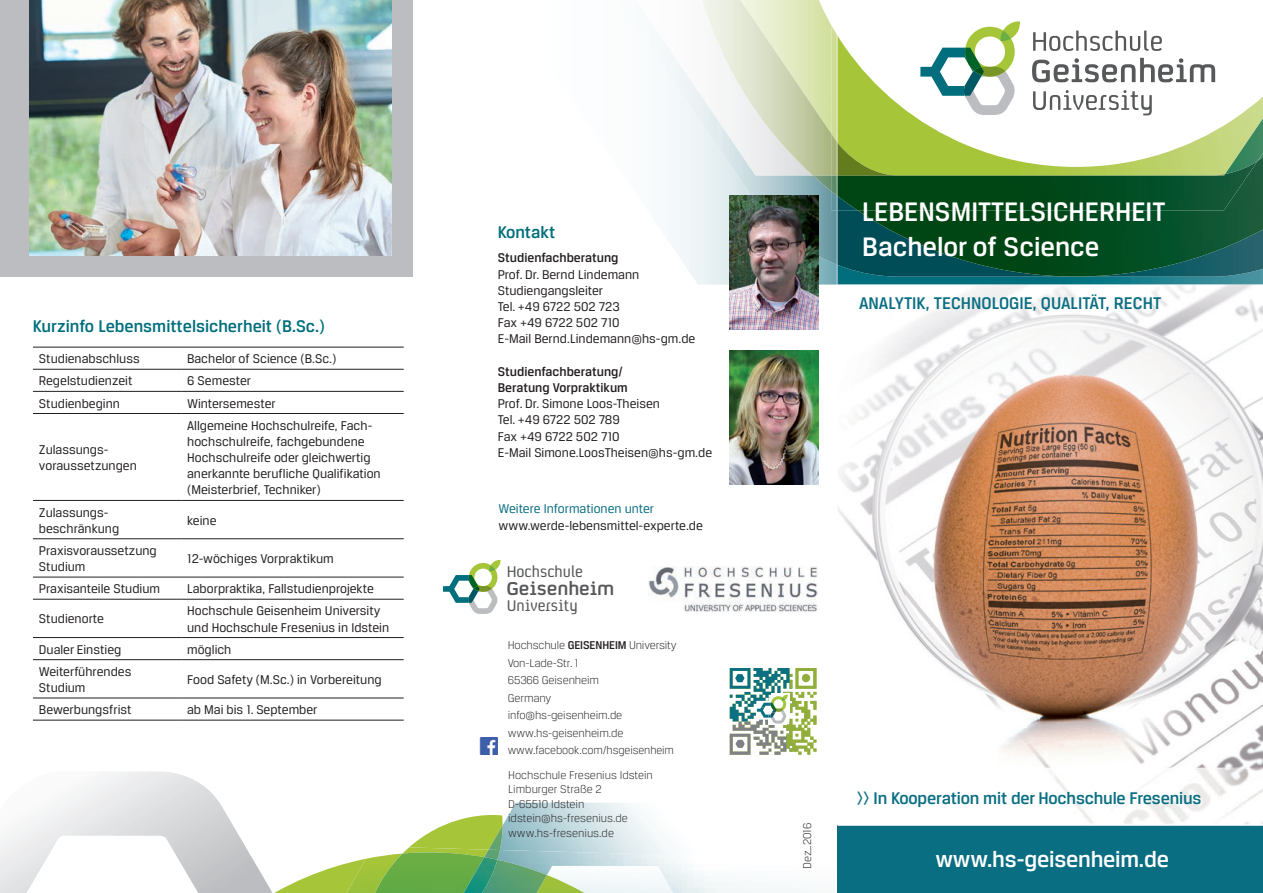
<style>
.page{position:relative;width:1263px;height:893px;background:#fff}
.page>*{position:absolute;margin:0;border:0;box-sizing:border-box;transform-origin:0 0}
.t1{font:500 28.5px/34.2px "Breuer Text";color:#fff}
.t2{font:500 24px "Breuer Text";letter-spacing:-.01em;color:#fff}
.t3{font:700 18.3px "Beeston";color:#57585a}
.t4{font:500 18px "Breuer Text";letter-spacing:-.01em;color:#0a6e82}
.t5{font:500 18px "Breuer Text";color:#006e7c}
.t6{font:15.15px "Beeston";color:#57585a}
.t7{font:13.5px/16.2px "Breuer Text";color:#231f20}
.t8{font:500 13.5px/16.2px "Breuer Text";color:#231f20}
.t9{font:13.5px "Breuer Text";color:#0a6e82}
.t10{font:300 12px/17.5px "Breuer Text";letter-spacing:-.01em;color:#231f20}
.s1{font-weight:500}
.s2{color:#127185}
</style>
<div class="page">
<svg style="left:411px;top:803px;width:253px;height:43px"></svg>
<img style="left:489px;top:825px;width:14px;height:21px">
<svg style="left:0;top:771px;width:347px;height:122px"></svg>
<img style="left:409px;top:846px;width:393px;height:47px">
<img style="left:500px;top:850px;width:246px;height:43px">
<img style="left:404px;top:847px;width:85px;height:5px">
<img style="left:484px;top:850px;width:16px;height:10px">
<img style="left:347px;top:857px;width:28px;height:36px">
<img style="left:547px;top:875px;width:37px;height:18px">
<img style="left:497px;top:860px;width:50px;height:33px">
<img style="left:375px;top:852px;width:109px;height:41px">
<img style="left:464px;top:857px;width:33px;height:36px">
<svg style="left:838px;top:36px;width:425px;height:107px"></svg>
<img style="left:1225px;top:118px;width:38px;height:25px">
<svg style="left:920px;top:21px;width:101px;height:94px"></svg>
<svg style="left:1033px;top:31px;width:129px;height:20px"></svg>
<svg style="left:1032px;top:58px;width:183px;height:24px"></svg>
<svg style="left:1033px;top:90px;width:119px;height:25px"></svg>
<img style="left:837px;top:35px;width:1px;height:106px">
<svg style="left:837px;top:143px;width:426px;height:142px;background:#316f45"></svg>
<img style="left:685px;top:265px;width:152px;height:20px">
<img style="left:662px;top:0;width:175px;height:265px">
<img style="left:831px;top:191px;width:6px;height:19px">
<img style="left:813px;top:176px;width:18px;height:15px">
<div style="left:837px;top:825px;width:426px;height:68px;background:#0a6e82"></div>
<svg style="left:443px;top:560px;width:58px;height:54px"></svg>
<svg style="left:730px;top:668px;width:86px;height:87px"></svg>
<div style="left:802px;top:674px;width:8px;height:8px;background:#91ae3d;border-radius:50%"></div>
<img style="left:480px;top:737px;width:18px;height:18px">
<img style="left:837px;top:285px;width:426px;height:541px">
<div style="left:0;top:0;width:412px;height:276px;background:#bcbdc0"></div>
<img style="left:30px;top:0;width:361px;height:255px">
<img style="left:837px;top:767px;width:426px;height:58px">
<hr style="left:33px;top:347px;width:148px;height:1px;background:#231f20">
<hr style="left:181px;top:347px;width:223px;height:1px;background:#231f20">
<hr style="left:33px;top:369px;width:148px;height:1px;background:#231f20">
<hr style="left:181px;top:369px;width:223px;height:1px;background:#231f20">
<hr style="left:33px;top:391px;width:148px;height:1px;background:#231f20">
<hr style="left:181px;top:391px;width:223px;height:1px;background:#231f20">
<hr style="left:33px;top:413px;width:148px;height:1px;background:#231f20">
<hr style="left:181px;top:413px;width:223px;height:1px;background:#231f20">
<hr style="left:33px;top:500px;width:148px;height:1px;background:#231f20">
<hr style="left:181px;top:500px;width:223px;height:1px;background:#231f20">
<hr style="left:33px;top:538px;width:148px;height:1px;background:#231f20">
<hr style="left:181px;top:538px;width:223px;height:1px;background:#231f20">
<hr style="left:33px;top:577px;width:148px;height:1px;background:#231f20">
<hr style="left:181px;top:577px;width:223px;height:1px;background:#231f20">
<hr style="left:33px;top:599px;width:148px;height:1px;background:#231f20">
<hr style="left:181px;top:599px;width:223px;height:1px;background:#231f20">
<hr style="left:33px;top:637px;width:148px;height:1px;background:#231f20">
<hr style="left:181px;top:637px;width:223px;height:1px;background:#231f20">
<hr style="left:33px;top:659px;width:148px;height:1px;background:#231f20">
<hr style="left:181px;top:659px;width:223px;height:1px;background:#231f20">
<hr style="left:33px;top:698px;width:148px;height:1px;background:#231f20">
<hr style="left:181px;top:698px;width:223px;height:1px;background:#231f20">
<hr style="left:33px;top:720px;width:148px;height:1px;background:#231f20">
<hr style="left:181px;top:720px;width:223px;height:1px;background:#231f20">
<img style="left:729px;top:195px;width:89px;height:134px">
<img style="left:729px;top:351px;width:89px;height:134px">
<img style="left:649px;top:567px;width:168px;height:44px">
<h3 class="t5" style="left:33px;top:316px;width:293px">Kurzinfo Lebensmittelsicherheit (B.Sc.)</h3>
<p class="t7" style="left:39px;top:350px;width:102px">Studienabschluss</p>
<p class="t7" style="left:187px;top:350px;width:151px">Bachelor of Science (B.Sc.)</p>
<p class="t7" style="left:39px;top:373px;width:95px">Regelstudienzeit</p>
<p class="t7" style="left:187px;top:373px;width:65px">6 Semester</p>
<p class="t7" style="left:39px;top:395px;width:83px">Studienbeginn</p>
<p class="t7" style="left:187px;top:395px;width:90px">Wintersemester</p>
<p class="t7" style="left:39px;top:441px;width:99px">Zulassungs&shy;voraussetzungen</p>
<p class="t7" style="left:187px;top:417px;width:195px">Allgemeine Hochschulreife, Fach&shy;hochschulreife, fachgebundene Hochschulreife oder gleichwertig anerkannte berufliche Qualifikation (Meisterbrief, Techniker)</p>
<p class="t7" style="left:39px;top:504px;width:82px">Zulassungs&shy;beschränkung</p>
<p class="t7" style="left:187px;top:512px;width:31px">keine</p>
<p class="t7" style="left:39px;top:542px;width:119px">Praxisvoraussetzung<br>Studium</p>
<p class="t7" style="left:187px;top:550px;width:148px">12-wöchiges Vorpraktikum</p>
<p class="t7" style="left:39px;top:580px;width:123px">Praxisanteile Studium</p>
<p class="t7" style="left:187px;top:580px;width:188px">Laborpraktika, Fallstudienprojekte</p>
<p class="t7" style="left:39px;top:611px;width:67px">Studienorte</p>
<p class="t7" style="left:187px;top:603px;width:203px">Hochschule Geisenheim University und Hochschule Fresenius in Idstein</p>
<p class="t7" style="left:39px;top:641px;width:84px">Dualer Einstieg</p>
<p class="t7" style="left:187px;top:641px;width:46px">möglich</p>
<p class="t7" style="left:39px;top:663px;width:94px">Weiterführendes<br>Studium</p>
<p class="t7" style="left:187px;top:671px;width:196px">Food Safety (M.Sc.) in Vorbereitung</p>
<p class="t7" style="left:39px;top:701px;width:94px">Bewerbungsfrist</p>
<p class="t7" style="left:187px;top:701px;width:132px">ab Mai bis 1. September</p>
<h3 class="t5" style="left:498px;top:222px;width:59px">Kontakt</h3>
<p class="t8" style="left:498px;top:250px;width:122px">Studienfachberatung</p>
<p class="t7" style="left:498px;top:266px;width:199px">Prof. Dr. Bernd Lindemann<br>Studiengangsleiter<br>Tel. +49 6722 502 723<br>Fax +49 6722 502 710<br>E-Mail Bernd.Lindemann@hs-gm.de</p>
<p class="t8" style="left:498px;top:363px;width:132px">Studienfachberatung/<br>Beratung Vorpraktikum</p>
<p class="t7" style="left:498px;top:396px;width:216px">Prof. Dr. Simone Loos-Theisen<br>Tel. +49 6722 502 789<br>Fax +49 6722 502 710<br>E-Mail Simone.LoosTheisen@hs-gm.de</p>
<p class="t9" style="left:499px;top:501px;width:157px">Weitere Informationen unter</p>
<p class="t7" style="left:499px;top:517px;width:206px">www.werde-lebensmittel-experte.de</p>
<p class="t6" style="left:507px;top:563px;width:78px">Hochschule</p>
<h3 class="t3" style="left:506px;top:579px;width:110px">Geisenheim</h3>
<p class="t6" style="left:507px;top:598px;width:72px">University</p>
<p class="t10" style="left:508px;top:636px;width:170px">Hochschule <span class="s1">GEISENHEIM</span> University<br>Von-Lade-Str. 1<br>65366 Geisenheim<br>Germany<br>info@hs-geisenheim.de www.hs-geisenheim.de www.facebook.com/hsgeisenheim</p>
<p class="t10" style="left:508px;top:768px;width:146px;line-height:14.4px">Hochschule Fresenius Idstein<br>Limburger Straße 2<br>D-65510 Idstein idstein@hs-fresenius.de www.hs-fresenius.de</p>
<h1 class="t1" style="left:862px;top:194px;width:305px">LEBENSMITTELSICHERHEIT<br>Bachelor of Science</h1>
<h3 class="t4" style="left:859px;top:293px;width:304px">ANALYTIK, TECHNOLOGIE, QUALITÄT, RECHT</h3>
<p class="t10" style="left:798px;top:869px;width:48px;rotate:-90deg">Dez_2016</p>
<h3 class="t4" style="left:857px;top:788px;width:346px"><span class="s2">&gt;&gt;</span> In Kooperation mit der Hochschule Fresenius</h3>
<h2 class="t2" style="left:935px;top:846px;width:235px">www.hs-geisenheim.de</h2>
</div>
